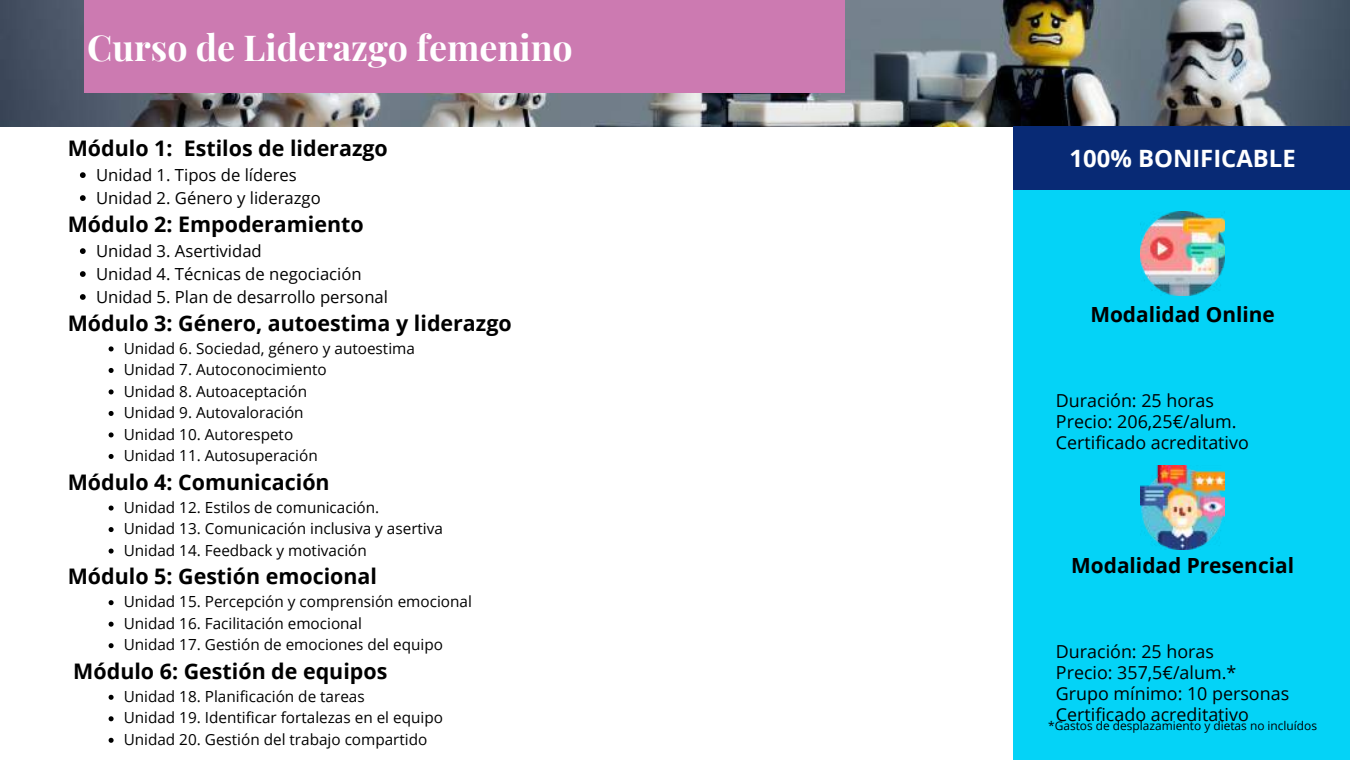
<style>
.page{position:relative;width:1350px;height:760px;background:#fff}
.page>*{position:absolute;margin:0;border:0;box-sizing:border-box;transform-origin:0 0}
.t1{font:700 35.75px "Playfair Display";color:#fff}
.t2{font:700 23.88px "Open Sans";color:#fff}
.t3{font:700 21.38px "Open Sans";color:#000}
.t4{font:700 20.88px "Open Sans";color:#000}
.t5{font:17.88px/21.1px "Open Sans";color:#000}
.t6{font:16.62px/22.9px "Open Sans";color:#000}
.t7{font:15.25px/21.5px "Open Sans";color:#000}
.t8{font:11.88px "Open Sans";color:#000}
</style>
<div class="page">
<img style="left:0;top:0;width:1350px;height:127px">
<div style="left:84px;top:0;width:761px;height:93px;background:#cc7ab1"></div>
<svg style="left:80px;top:172px;width:6px;height:6px"></svg>
<svg style="left:80px;top:195px;width:6px;height:6px"></svg>
<svg style="left:80px;top:248px;width:6px;height:6px"></svg>
<svg style="left:80px;top:271px;width:6px;height:6px"></svg>
<svg style="left:80px;top:294px;width:6px;height:6px"></svg>
<svg style="left:109px;top:346px;width:5px;height:5px"></svg>
<svg style="left:109px;top:368px;width:5px;height:5px"></svg>
<svg style="left:109px;top:389px;width:5px;height:5px"></svg>
<svg style="left:109px;top:411px;width:5px;height:5px"></svg>
<svg style="left:109px;top:432px;width:5px;height:5px"></svg>
<svg style="left:109px;top:454px;width:5px;height:5px"></svg>
<svg style="left:109px;top:505px;width:5px;height:5px"></svg>
<svg style="left:109px;top:527px;width:5px;height:5px"></svg>
<svg style="left:109px;top:548px;width:5px;height:5px"></svg>
<svg style="left:109px;top:600px;width:5px;height:5px"></svg>
<svg style="left:109px;top:621px;width:5px;height:5px"></svg>
<svg style="left:109px;top:643px;width:5px;height:5px"></svg>
<svg style="left:109px;top:694px;width:5px;height:5px"></svg>
<svg style="left:109px;top:716px;width:5px;height:5px"></svg>
<svg style="left:109px;top:737px;width:5px;height:5px"></svg>
<div style="left:1014px;top:127px;width:336px;height:632px;background:#04d3f7"></div>
<img style="left:1140px;top:465px;width:85px;height:84px">
<img style="left:1140px;top:211px;width:85px;height:85px">
<div style="left:1014px;top:127px;width:336px;height:63px;background:#082a75"></div>
<h1 class="t1" style="left:87px;top:22px;width:487px">Curso de Liderazgo femenino</h1>
<h3 class="t3" style="left:68px;top:133px;width:322px">Módulo 1: Estilos de liderazgo</h3>
<p class="t6" style="left:96px;top:163px;width:226px">Unidad 1. Tipos de líderes<br>Unidad 2. Género y liderazgo</p>
<p class="t6" style="left:96px;top:239px;width:293px">Unidad 3. Asertividad<br>Unidad 4. Técnicas de negociación<br>Unidad 5. Plan de desarrollo personal</p>
<p class="t7" style="left:124px;top:337px;width:293px">Unidad 6. Sociedad, género y autoestima<br>Unidad 7. Autoconocimiento<br>Unidad 8. Autoaceptación<br>Unidad 9. Autovaloración<br>Unidad 10. Autorespeto<br>Unidad 11. Autosuperación</p>
<p class="t7" style="left:124px;top:496px;width:321px">Unidad 12. Estilos de comunicación.<br>Unidad 13. Comunicación inclusiva y asertiva<br>Unidad 14. Feedback y motivación</p>
<p class="t7" style="left:124px;top:590px;width:350px">Unidad 15. Percepción y comprensión emocional<br>Unidad 16. Facilitación emocional<br>Unidad 17. Gestión de emociones del equipo</p>
<p class="t7" style="left:124px;top:685px;width:321px">Unidad 18. Planificación de tareas<br>Unidad 19. Identificar fortalezas en el equipo<br>Unidad 20. Gestión del trabajo compartido</p>
<h3 class="t3" style="left:68px;top:209px;width:298px">Módulo 2: Empoderamiento</h3>
<h3 class="t3" style="left:68px;top:308px;width:445px">Módulo 3: Género, autoestima y liderazgo</h3>
<h3 class="t3" style="left:68px;top:467px;width:263px">Módulo 4: Comunicación</h3>
<h3 class="t3" style="left:68px;top:561px;width:311px">Módulo 5: Gestión emocional</h3>
<h3 class="t3" style="left:73px;top:656px;width:316px">Módulo 6: Gestión de equipos</h3>
<h2 class="t2" style="left:1070px;top:141px;width:228px">100% BONIFICABLE</h2>
<h3 class="t4" style="left:1090px;top:299px;width:186px">Modalidad Online</h3>
<p class="t5" style="left:1056px;top:389px;width:194px">Duración: 25 horas<br>Precio: 206,25€/alum.<br>Certificado acreditativo</p>
<h3 class="t4" style="left:1071px;top:550px;width:224px">Modalidad Presencial</h3>
<p class="t5" style="left:1056px;top:640px;width:235px">Duración: 25 horas<br>Precio: 357,5€/alum.*<br>Grupo mínimo: 10 personas<br>Certificado acreditativo</p>
<p class="t8" style="left:1048px;top:717px;width:270px">*Gastos de desplazamiento y dietas no incluídos</p>
</div>
